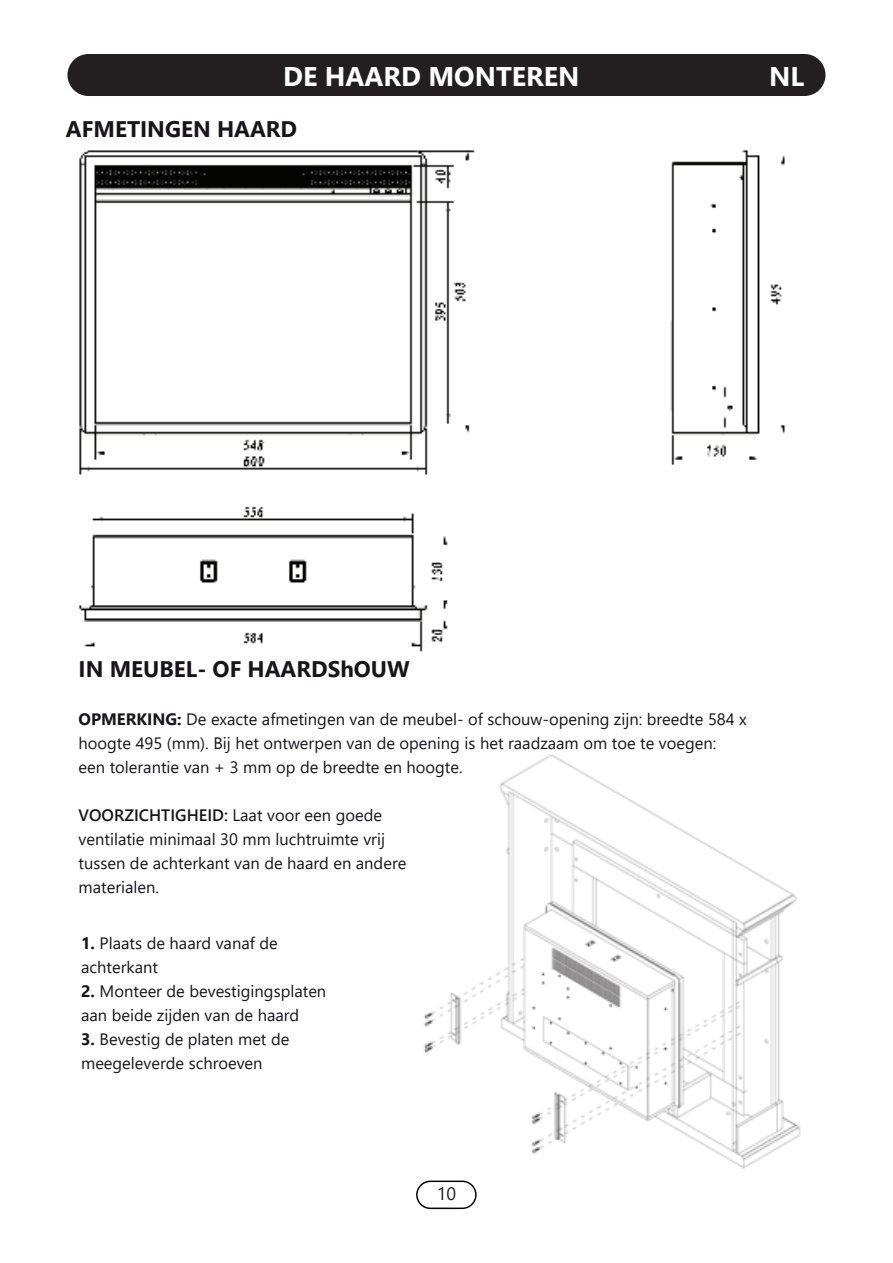
<style>
.page{position:relative;width:893px;height:1263px;background:#fff}
.page>*{position:absolute;margin:0;border:0;box-sizing:border-box;transform-origin:0 0}
.t1{font:700 27px "Segoe UI";color:#fff}
.t2{font:700 22.5px "Segoe UI";color:#17151a}
.t3{font:18px "Segoe UI";color:#231f20}
.t4{font:16.5px/24px "Segoe UI";color:#17151a}
.s1{font-weight:700}
.s2{font-weight:600}
</style>
<div class="page">
<div style="left:416px;top:1180px;width:61px;height:29px;border:2px solid #040503;border-radius:14px"></div>
<img style="left:423px;top:754px;width:378px;height:415px">
<div style="left:67px;top:54px;width:758px;height:42px;background:#231f20;border-radius:21px"></div>
<img style="left:79px;top:150px;width:706px;height:502px">
<h1 class="t1" style="left:283px;top:51px;width:298px">DE HAARD MONTEREN</h1>
<h2 class="t2" style="left:66px;top:107px;width:233px">AFMETINGEN HAARD</h2>
<h1 class="t1" style="left:769px;top:51px;width:37px">NL</h1>
<h2 class="t2" style="left:79px;top:648px;width:333px">IN MEUBEL- OF HAARDShOUW</h2>
<p class="t4" style="left:79px;top:706px;width:670px"><span class="s1">OPMERKING:</span> De exacte afmetingen van de meubel- of schouw-opening zijn: breedte 584 x hoogte 495 (mm). Bij het ontwerpen van de opening is het raadzaam om toe te voegen: een tolerantie van + 3 mm op de breedte en hoogte.</p>
<p class="t4" style="left:79px;top:802px;width:329px"><span class="s2">VOORZICHTIGHEID:</span> Laat voor een goede ventilatie minimaal 30 mm luchtruimte vrij tussen de achterkant van de haard en andere materialen.</p>
<p class="t4" style="left:81px;top:930px;width:198px"><span class="s1">1.</span> Plaats de haard vanaf de achterkant</p>
<p class="t4" style="left:81px;top:978px;width:247px"><span class="s1">2.</span> Monteer de bevestigingsplaten aan beide zijden van de haard</p>
<p class="t4" style="left:81px;top:1026px;width:210px"><span class="s1">3.</span> Bevestig de platen met de meegeleverde schroeven</p>
<p class="t3" style="left:437px;top:1177px;width:21px">10</p>
</div>
